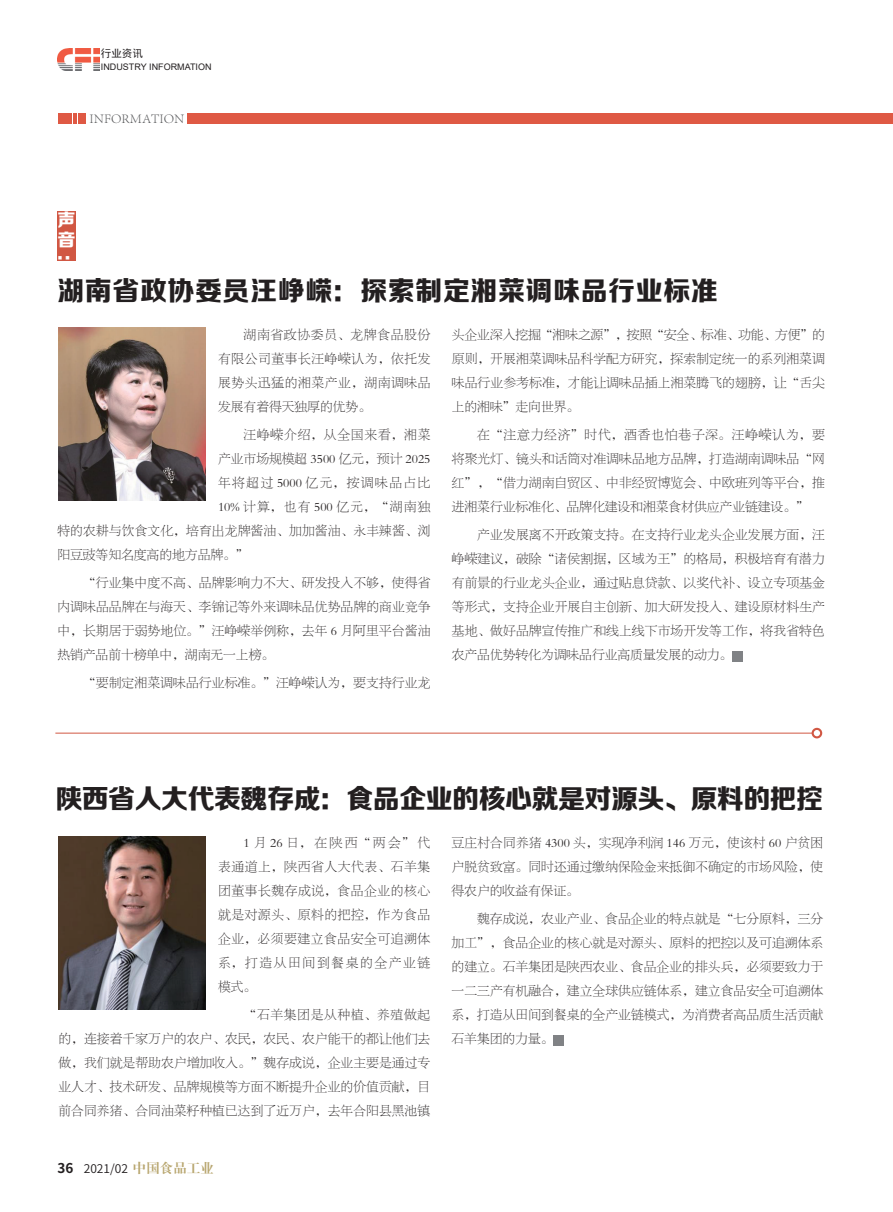
<style>
.page{position:relative;width:893px;height:1212px;background:#fff}
.page>*{position:absolute;margin:0;border:0;box-sizing:border-box;transform-origin:0 0}
.t1{font:27px "FZZDHJW GB1 0";letter-spacing:-.02em;color:#231f20}
.t2{font:27px "FZZDHJW GB1 0";letter-spacing:.02em;color:#231f20}
.t3{font:18px/19.8px "FZZDHJW GB1 0";color:#fff}
.t4{font:300 13.5px "Adobe Song Std";color:#57585a}
.t5{font:12.75px/24px "FZBSK GBK1 0";letter-spacing:.01em;color:#231f20;text-align:justify}
.t6{font:12.75px "FZBSK GBK1 0";letter-spacing:.095em;color:#231f20}
.t7{font:12.75px "FZBSK GBK1 0";letter-spacing:.115em;color:#231f20}
.t8{font:12.75px "FZBSK GBK1 0";letter-spacing:.06em;color:#231f20}
.t9{font:12px "Source Han Sans CN";color:#231f20}
.t10{font:10.5px "Sim Hei";color:#231f20}
.t11{font:9px "Arial";color:#231f20}
.s1{font-weight:700;font-size:13.5px}
.s2{font-family:"H Ya 4 gj";font-size:13.5px;color:#b8a66f}
</style>
<div class="page">
<img style="left:57px;top:49px;width:42px;height:21px">
<div style="left:553px;top:1035px;width:11px;height:10px;background:#808285"></div>
<div style="left:732px;top:651px;width:10px;height:10px;background:#808285"></div>
<div style="left:188px;top:114px;width:705px;height:10px;background:#df5944"></div>
<div style="left:58px;top:114px;width:9px;height:10px;background:#df5944"></div>
<svg style="left:69px;top:114px;width:3px;height:10px"></svg>
<hr style="left:73px;top:114px;width:4px;height:10px;background:#df5944">
<svg style="left:78px;top:114px;width:8px;height:10px"></svg>
<hr style="left:55px;top:733px;width:758px;height:1px;background:#d15743">
<div style="left:812px;top:728px;width:10px;height:10px;border:2px solid #d15743;border-radius:50%"></div>
<div style="left:57px;top:211px;width:18px;height:49px;background:#d15743"></div>
<img style="left:58px;top:328px;width:147px;height:173px">
<img style="left:58px;top:836px;width:147px;height:173px">
<p class="t10" style="left:101px;top:48px;width:43px">行业资讯</p>
<p class="t11" style="left:101px;top:61px;width:112px">INDUSTRY INFORMATION</p>
<p class="t4" style="left:90px;top:111px;width:96px">INFORMATION</p>
<h2 class="t3" style="left:57px;top:211px;width:19px">声音</h2>
<h2 class="t3" style="left:75px;top:255px;width:7px;rotate:90deg">:</h2>
<h1 class="t2" style="left:57px;top:275px;width:662px">湖南省政协委员汪峥嵘：探索制定湘菜调味品行业标准</h1>
<p class="t5" style="left:218px;top:323px;width:214px;text-indent:26px">湖南省政协委员、龙牌食品股份有限公司董事长汪峥嵘认为，依托发展势头迅猛的湘菜产业，湖南调味品发展有着得天独厚的优势。</p>
<p class="t8" style="left:244px;top:428px;width:188px">汪峥嵘介绍，从全国来看，湘菜</p>
<p class="t5" style="left:218px;top:447px;width:214px">产业市场规模超 3500 亿元，预计 2025</p>
<p class="t7" style="left:218px;top:476px;width:214px">年将超过 5000 亿元，按调味品占比</p>
<p class="t6" style="left:218px;top:500px;width:214px">10% 计算，也有 500 亿元，“湖南独</p>
<p class="t5" style="left:57px;top:519px;width:375px">特的农耕与饮食文化，培育出龙牌酱油、加加酱油、永丰辣酱、浏</p>
<p class="t5" style="left:57px;top:543px;width:193px">阳豆豉等知名度高的地方品牌。”</p>
<p class="t5" style="left:57px;top:571px;width:375px;text-indent:26px">“行业集中度不高、品牌影响力不大、研发投入不够，使得省内调味品品牌在与海天、李锦记等外来调味品优势品牌的商业竞争中，长期居于弱势地位。”汪峥嵘举例称，去年 6 月阿里平台酱油热销产品前十榜单中，湖南无一上榜。</p>
<p class="t5" style="left:83px;top:671px;width:349px">“要制定湘菜调味品行业标准。”汪峥嵘认为，要支持行业龙</p>
<p class="t5" style="left:452px;top:323px;width:375px">头企业深入挖掘“湘味之源”，按照“安全、标准、功能、方便”的原则，开展湘菜调味品科学配方研究，探索制定统一的系列湘菜调味品行业参考标准，才能让调味品插上湘菜腾飞的翅膀，让“舌尖上的湘味”走向世界。</p>
<p class="t5" style="left:452px;top:423px;width:375px;text-indent:26px">在“注意力经济”时代，酒香也怕巷子深。汪峥嵘认为，要将聚光灯、镜头和话筒对准调味品地方品牌，打造湖南调味品“网红”，“借力湖南自贸区、中非经贸博览会、中欧班列等平台，推进湘菜行业标准化、品牌化建设和湘菜食材供应产业链建设。”</p>
<p class="t5" style="left:452px;top:523px;width:375px;text-indent:26px">产业发展离不开政策支持。在支持行业龙头企业发展方面，汪峥嵘建议，破除“诸侯割据，区域为王”的格局，积极培育有潜力有前景的行业龙头企业，通过贴息贷款、以奖代补、设立专项基金等形式，支持企业开展自主创新、加大研发投入、建设原材料生产基地、做好品牌宣传推广和线上线下市场开发等工作，将我省特色农产品优势转化为调味品行业高质量发展的动力。</p>
<h1 class="t1" style="left:55px;top:784px;width:769px">陕西省人大代表魏存成：食品企业的核心就是对源头、原料的把控</h1>
<p class="t5" style="left:218px;top:831px;width:214px;text-indent:26px">1月26日，在陕西“两会”代表通道上，陕西省人大代表、石羊集团董事长魏存成说，食品企业的核心就是对源头、原料的把控，作为食品企业，必须要建立食品安全可追溯体系，打造从田间到餐桌的全产业链模式。</p>
<p class="t5" style="left:58px;top:1003px;width:373px;text-indent:185px">“石羊集团是从种植、养殖做起的，连接着千家万户的农户、农民，农民、农户能干的都让他们去做，我们就是帮助农户增加收入。”魏存成说，企业主要是通过专业人才、技术研发、品牌规模等方面不断提升企业的价值贡献，目前合同养猪、合同油菜籽种植已达到了近万户，去年合阳县黑池镇</p>
<p class="t9" style="left:58px;top:1161px;width:158px"><span class="s1">36</span> 2021/02 <span class="s2">中国食品工业</span></p>
<p class="t5" style="left:451px;top:831px;width:373px">豆庄村合同养猪 4300 头，实现净利润 146 万元，使该村 60 户贫困户脱贫致富。同时还通过缴纳保险金来抵御不确定的市场风险，使得农户的收益有保证。</p>
<p class="t5" style="left:451px;top:907px;width:373px;text-indent:26px">魏存成说，农业产业、食品企业的特点就是“七分原料，三分加工”，食品企业的核心就是对源头、原料的把控以及可追溯体系的建立。石羊集团是陕西农业、食品企业的排头兵，必须要致力于一二三产有机融合，建立全球供应链体系，建立食品安全可追溯体系，打造从田间到餐桌的全产业链模式，为消费者高品质生活贡献石羊集团的力量。</p>
</div>
